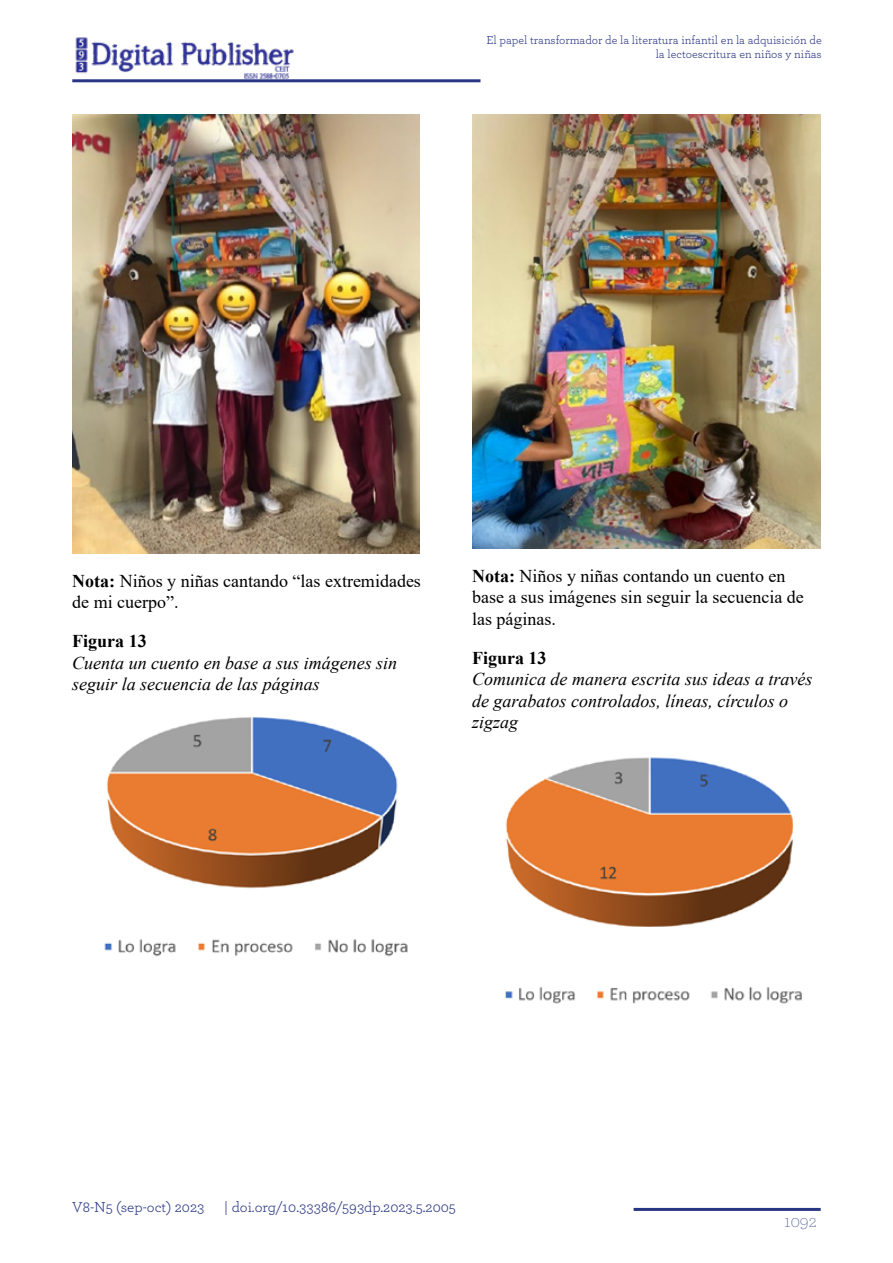
<style>
.page{position:relative;width:893px;height:1263px;background:#fff}
.page>*{position:absolute;margin:0;border:0;box-sizing:border-box;transform-origin:0 0}
.t1{font:italic 18px/21.6px "Times New Roman";color:#000}
.t2{font:18px/21.6px "Times New Roman";color:#000}
.t3{font:700 18px "Times New Roman";color:#000}
.t4{font:200 18px "Archer";color:#283583}
.t5{font:15px "Archer";color:#283583}
.t6{font:12px/14.4px "Archer";color:#283583;text-align:right}
.s1{font-weight:700}
</style>
<div class="page">
<hr style="left:72px;top:79px;width:408px;height:3px;background:#283583">
<img style="left:75px;top:37px;width:219px;height:42px">
<hr style="left:634px;top:1208px;width:187px;height:3px;background:#283583">
<img style="left:72px;top:115px;width:347px;height:438px">
<img style="left:104px;top:717px;width:304px;height:240px">
<img style="left:472px;top:115px;width:348px;height:433px">
<img style="left:505px;top:757px;width:297px;height:247px">
<p class="t6" style="left:486px;top:32px;width:337px">El papel transformador de la literatura infantil en la adquisición de la lectoescritura en niños y niñas</p>
<p class="t2" style="left:72px;top:569px;width:350px"><span class="s1">Nota:</span> Niños y niñas cantando “las extremidades de mi cuerpo”.</p>
<p class="t3" style="left:72px;top:628px;width:76px">Figura 13</p>
<p class="t1" style="left:72px;top:651px;width:326px">Cuenta un cuento en base a sus imágenes sin seguir la secuencia de las páginas</p>
<p class="t2" style="left:472px;top:564px;width:333px"><span class="s1">Nota:</span> Niños y niñas contando un cuento en base a sus imágenes sin seguir la secuencia de las páginas.</p>
<p class="t3" style="left:472px;top:644px;width:76px">Figura 13</p>
<p class="t1" style="left:472px;top:668px;width:342px">Comunica de manera escrita sus ideas a través de garabatos controlados, líneas, círculos o zigzag</p>
<p class="t5" style="left:72px;top:1196px;width:134px">V8-N5 (sep-oct) 2023</p>
<p class="t5" style="left:224px;top:1196px;width:233px">| doi.org/10.33386/593dp.2023.5.2005</p>
<p class="t4" style="left:784px;top:1209px;width:34px">1092</p>
</div>
